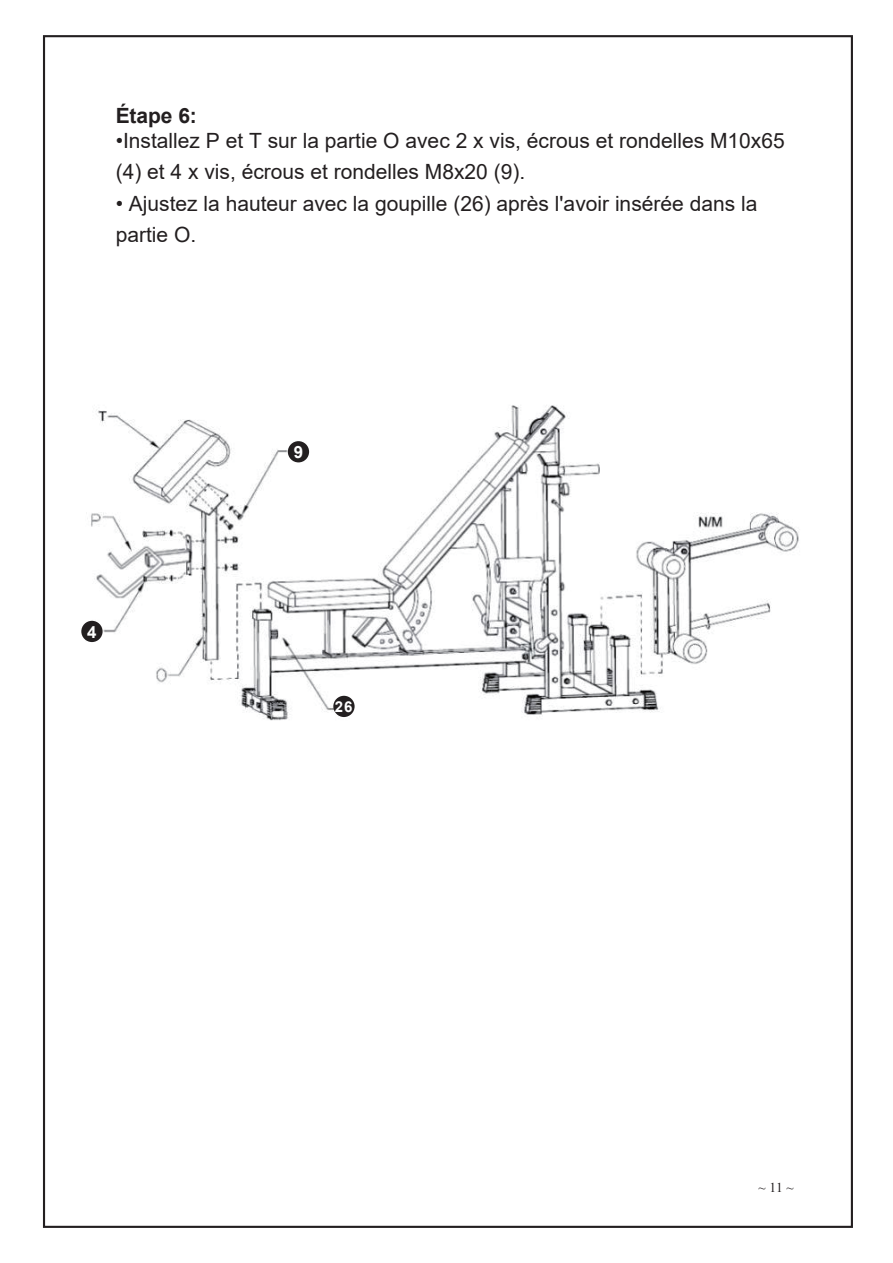
<style>
.page{position:relative;width:893px;height:1263px;background:#fff}
.page>*{position:absolute;margin:0;border:0;box-sizing:border-box;transform-origin:0 0}
.t1{font:21px/31.5px "Arial";color:#231f20}
.t2{font:700 21px "Arial";color:#231f20}
.t3{font:700 16.8px "Arial";color:#fff}
.t4{font:700 15px "Arial";color:#fff}
.t5{font:13.5px "Times New Roman";color:#231f20}
</style>
<div class="page">
<img style="left:83px;top:405px;width:716px;height:316px">
<div style="left:81px;top:621px;width:22px;height:21px;background:#231f20;border-radius:50%"></div>
<div style="left:288px;top:441px;width:21px;height:21px;background:#231f20;border-radius:50%"></div>
<div style="left:333px;top:696px;width:22px;height:21px;background:#231f20;border-radius:50%"></div>
<p class="t2" style="left:116px;top:100px;width:83px">Étape 6:</p>
<p class="t1" style="left:116px;top:125px;width:671px">•Installez P et T sur la partie O avec 2 x vis, écrous et rondelles M10x65 (4) et 4 x vis, écrous et rondelles M8x20 (9).</p>
<p class="t1" style="left:116px;top:188px;width:643px">• Ajustez la hauteur avec la goupille (26) après l'avoir insérée dans la partie O.</p>
<p class="t3" style="left:87px;top:620px;width:11px">4</p>
<p class="t3" style="left:294px;top:440px;width:11px">9</p>
<p class="t4" style="left:335px;top:696px;width:19px">26</p>
<p class="t5" style="left:759px;top:1177px;width:37px">~11~</p>
</div>
